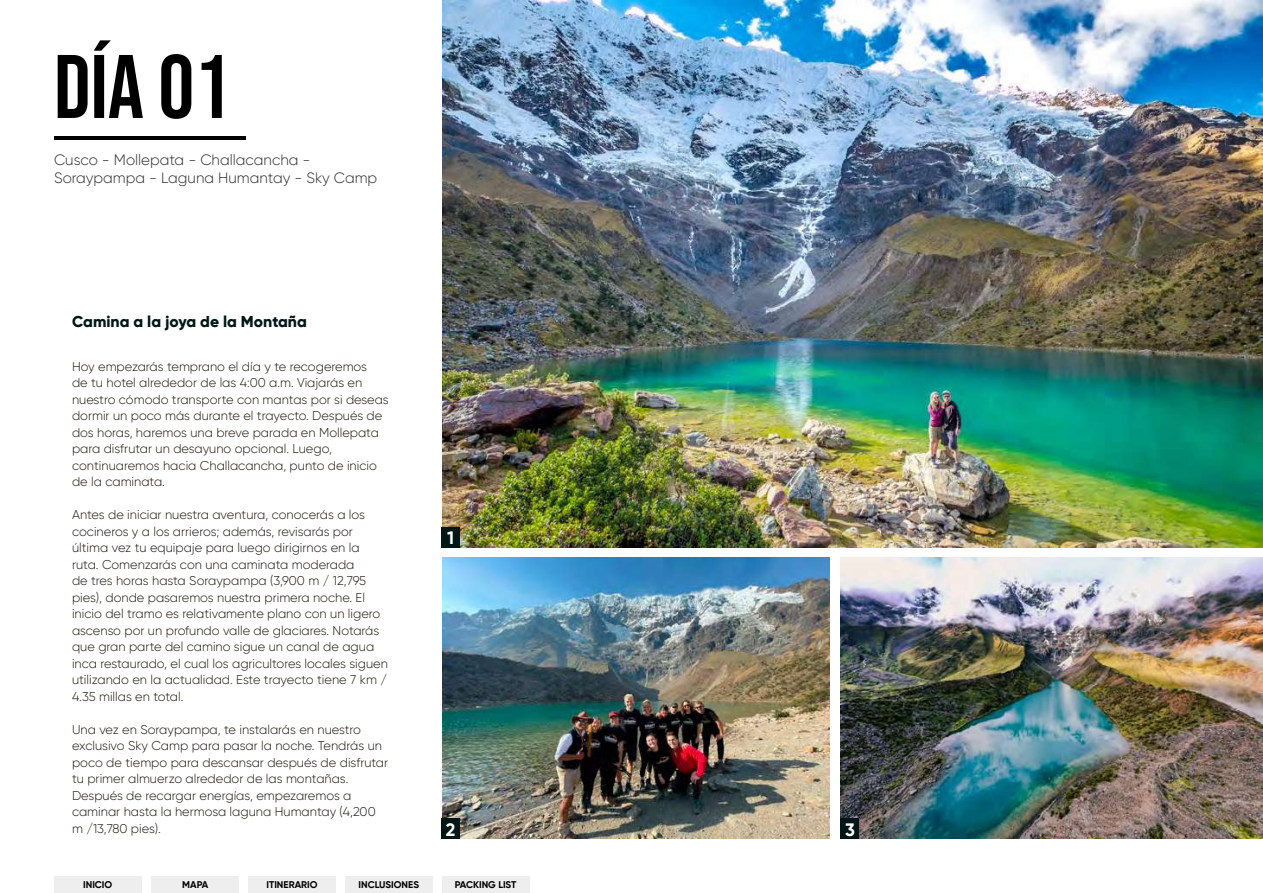
<style>
.page{position:relative;width:1263px;height:893px;background:#fff}
.page>*{position:absolute;margin:0;border:0;box-sizing:border-box;transform-origin:0 0}
.t1{font:90px "Bebas Neue";color:#000}
.t2{font:700 18px "Gilroy";color:#fff}
.t3{font:800 15.75px "Gilroy";color:#001716}
.t4{font:300 15px/18px "Gilroy";color:#2f2f2f}
.t5{font:300 12.75px/16.5px "Gilroy";color:#1d160f}
.t6{font:700 9.75px "Gilroy";color:#000}
</style>
<div class="page">
<div style="left:54px;top:876px;width:88px;height:17px;background:#eee"></div>
<div style="left:151px;top:876px;width:88px;height:17px;background:#eee"></div>
<div style="left:248px;top:876px;width:88px;height:17px;background:#eee"></div>
<div style="left:345px;top:876px;width:87px;height:17px;background:#eee"></div>
<div style="left:442px;top:876px;width:87px;height:17px;background:#eee"></div>
<hr style="left:54px;top:136px;width:192px;height:4px;background:#000">
<img style="left:841px;top:557px;width:422px;height:282px">
<img style="left:442px;top:0;width:821px;height:548px">
<img style="left:442px;top:557px;width:388px;height:282px">
<div style="left:442px;top:527px;width:18px;height:21px;background:#001716"></div>
<div style="left:442px;top:819px;width:18px;height:20px;background:#001716"></div>
<div style="left:841px;top:819px;width:18px;height:20px;background:#001716"></div>
<h1 class="t1" style="left:54px;top:36px;width:178px">DÍa 01</h1>
<p class="t4" style="left:54px;top:151px;width:325px">Cusco - Mollepata - Challacancha -<br>Soraypampa - Laguna Humantay - Sky Camp</p>
<p class="t3" style="left:72px;top:312px;width:236px">Camina a la joya de la Montaña</p>
<p class="t5" style="left:72px;top:358px;width:318px">Hoy empezarás temprano el día y te recogeremos<br>de tu hotel alrededor de las 4:00 a.m. Viajarás en nuestro cómodo transporte con mantas por si deseas dormir un poco más durante el trayecto. Después de dos horas, haremos una breve parada en Mollepata para disfrutar un desayuno opcional. Luego, continuaremos hacia Challacancha, punto de inicio de la caminata.</p>
<p class="t5" style="left:72px;top:507px;width:317px">Antes de iniciar nuestra aventura, conocerás a los cocineros y a los arrieros; además, revisarás por última vez tu equipaje para luego dirigirnos en la ruta. Comenzarás con una caminata moderada<br>de tres horas hasta Soraypampa (3,900 m / 12,795 pies), donde pasaremos nuestra primera noche. El inicio del tramo es relativamente plano con un ligero ascenso por un profundo valle de glaciares. Notarás que gran parte del camino sigue un canal de agua inca restaurado, el cual los agricultores locales siguen utilizando en la actualidad. Este trayecto tiene 7 km / 4.35 millas en total.</p>
<p class="t5" style="left:72px;top:721px;width:318px">Una vez en Soraypampa, te instalarás en nuestro exclusivo Sky Camp para pasar la noche. Tendrás un poco de tiempo para descansar después de disfrutar tu primer almuerzo alrededor de las montañas.<br>Después de recargar energías, empezaremos a caminar hasta la hermosa laguna Humantay (4,200 m /13,780 pies).</p>
<h2 class="t2" style="left:447px;top:527px;width:8px">1</h2>
<h2 class="t2" style="left:446px;top:818px;width:11px">2</h2>
<h2 class="t2" style="left:845px;top:818px;width:11px">3</h2>
<p class="t6" style="left:83px;top:879px;width:31px">INICIO</p>
<p class="t6" style="left:182px;top:879px;width:28px">MAPA</p>
<p class="t6" style="left:266px;top:879px;width:53px">ITINERARIO</p>
<p class="t6" style="left:358px;top:879px;width:62px">INCLUSIONES</p>
<p class="t6" style="left:455px;top:879px;width:63px">PACKING LIST</p>
</div>
